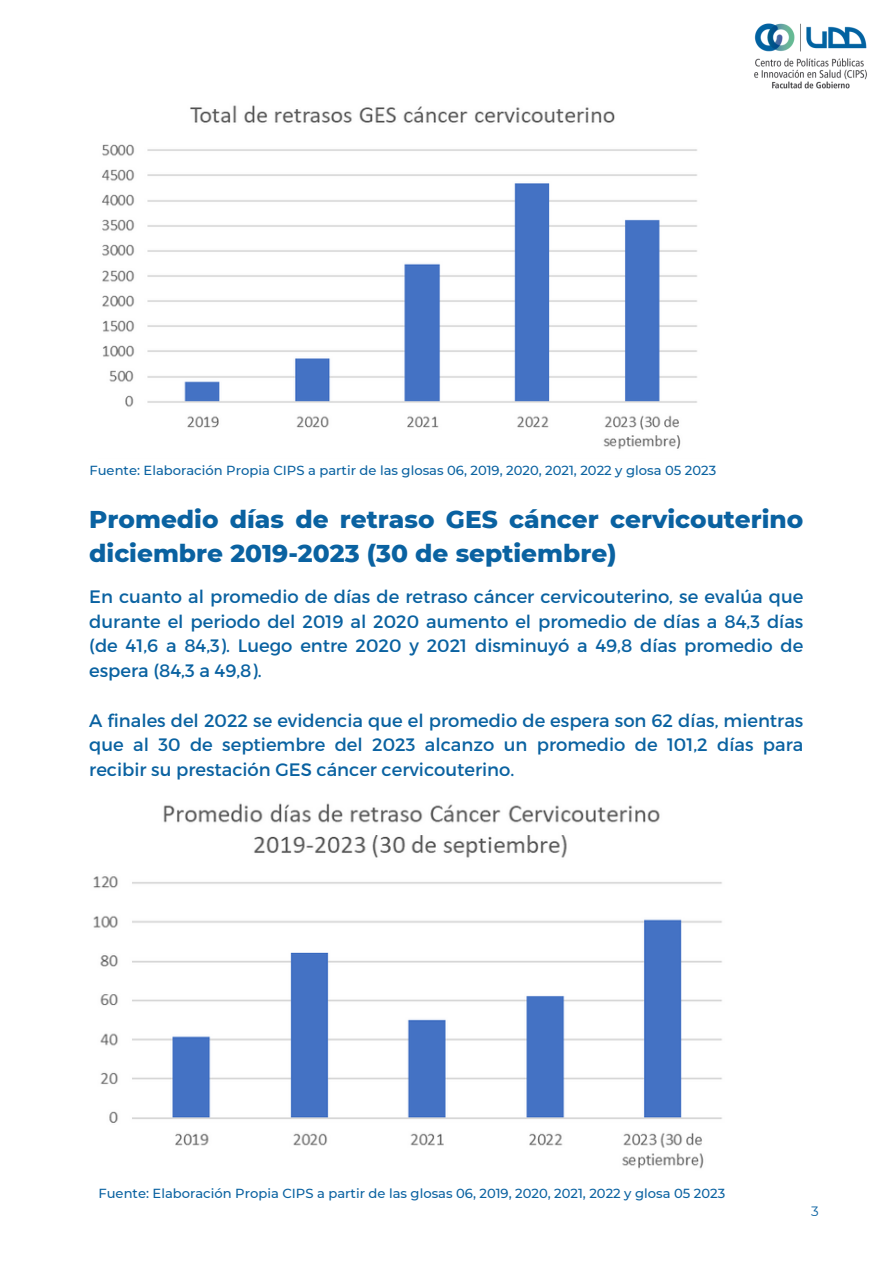
<style>
.page{position:relative;width:893px;height:1264px;background:#fff}
.page>*{position:absolute;margin:0;border:0;box-sizing:border-box;transform-origin:0 0}
.t1{font:800 24.75px/33.8px "Montserrat";color:#0a62a1}
.t2{font:18px/24.8px "Montserrat";color:#0a62a1;text-align:justify}
.t3{font:13.5px "Montserrat";color:#0a62a1}
.t4{font:500 13.05px "Montserrat";color:#0a62a1}
</style>
<div class="page">
<img style="left:754px;top:23px;width:113px;height:66px">
<img style="left:102px;top:105px;width:595px;height:344px">
<img style="left:93px;top:803px;width:629px;height:366px">
<p class="t4" style="left:89px;top:462px;width:628px">Fuente: Elaboración Propia CIPS a partir de las glosas 06, 2019, 2020, 2021, 2022 y glosa 05 2023</p>
<p class="t1" style="left:89px;top:502px;width:715px">Promedio días de retraso GES cáncer cervicouterino diciembre 2019-2023 (30 de septiembre)</p>
<p class="t2" style="left:89px;top:583px;width:715px">En cuanto al promedio de días de retraso cáncer cervicouterino, se evalúa que durante el periodo del 2019 al 2020 aumento el promedio de días a 84,3 días (de 41,6 a 84,3). Luego entre 2020 y 2021 disminuyó a 49,8 días promedio de espera (84,3 a 49,8).</p>
<p class="t2" style="left:89px;top:707px;width:715px">A finales del 2022 se evidencia que el promedio de espera son 62 días, mientras que al 30 de septiembre del 2023 alcanzo un promedio de 101,2 días para recibir su prestación GES cáncer cervicouterino.</p>
<p class="t4" style="left:98px;top:1184px;width:628px">Fuente: Elaboración Propia CIPS a partir de las glosas 06, 2019, 2020, 2021, 2022 y glosa 05 2023</p>
<p class="t3" style="left:811px;top:1202px;width:9px">3</p>
</div>
